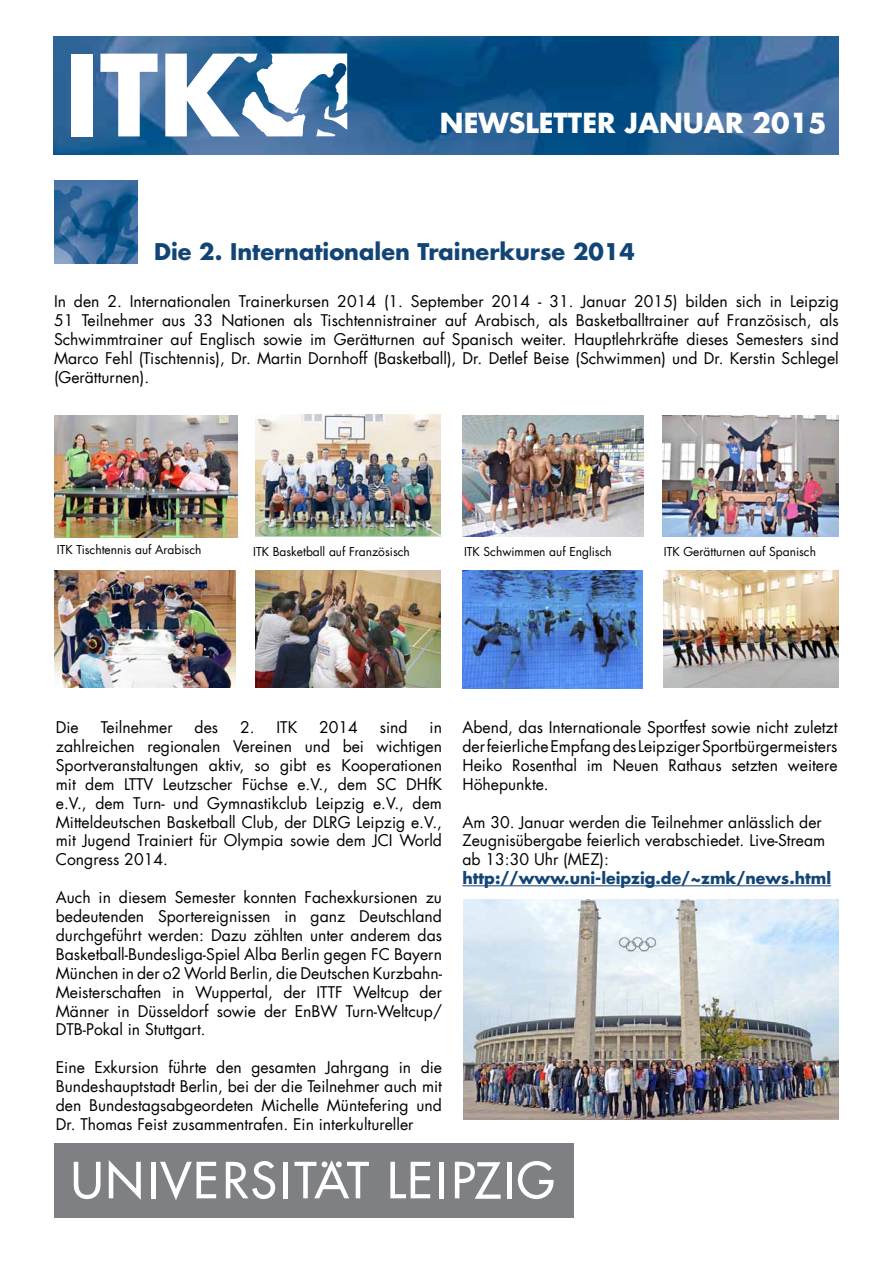
<style>
.page{position:relative;width:893px;height:1263px;background:#fff}
.page>*{position:absolute;margin:0;border:0;box-sizing:border-box;transform-origin:0 0}
.t1{font:700 27px "Futura";color:#fff}
.t2{font:700 22.5px "Futura";color:#124575}
.t3{font:15.75px/18.9px "Futura";color:#000;text-align:justify}
.t4{font:700 15.75px "Futura";color:#124575}
.t5{font:12px "Futura";color:#000}
</style>
<div class="page">
<img style="left:662px;top:415px;width:177px;height:122px">
<img style="left:463px;top:416px;width:181px;height:120px">
<img style="left:54px;top:181px;width:83px;height:83px">
<img style="left:255px;top:415px;width:185px;height:122px">
<img style="left:54px;top:415px;width:183px;height:122px">
<img style="left:463px;top:899px;width:376px;height:220px">
<img style="left:256px;top:571px;width:184px;height:116px">
<img style="left:54px;top:571px;width:182px;height:116px">
<img style="left:664px;top:571px;width:175px;height:116px">
<img style="left:463px;top:570px;width:179px;height:118px">
<img style="left:54px;top:36px;width:784px;height:118px">
<hr style="left:463px;top:885px;width:368px;height:1px;background:#124575">
<div style="left:54px;top:1143px;width:519px;height:74px;background:#7e8083"></div>
<hr style="left:284px;top:1162px;width:4px;height:36px;background:#fff">
<svg style="left:160px;top:1162px;width:56px;height:38px"></svg>
<hr style="left:151px;top:1162px;width:4px;height:36px;background:#fff">
<svg style="left:109px;top:1160px;width:32px;height:40px"></svg>
<svg style="left:74px;top:1162px;width:27px;height:37px"></svg>
<svg style="left:518px;top:1161px;width:36px;height:38px"></svg>
<hr style="left:507px;top:1162px;width:4px;height:36px;background:#fff">
<div style="left:439px;top:1162px;width:5px;height:36px;background:#fff"></div>
<svg style="left:390px;top:1162px;width:40px;height:36px"></svg>
<svg style="left:226px;top:1161px;width:49px;height:38px"></svg>
<svg style="left:455px;top:1162px;width:46px;height:37px"></svg>
<svg style="left:295px;top:1160px;width:74px;height:38px"></svg>
<div style="left:71px;top:54px;width:22px;height:82px;background:#fff"></div>
<svg style="left:100px;top:54px;width:58px;height:82px"></svg>
<svg style="left:165px;top:53px;width:182px;height:83px"></svg>
<h1 class="t1" style="left:440px;top:105px;width:388px">NEWSLETTER JANUAR 2015</h1>
<h2 class="t2" style="left:154px;top:237px;width:482px">Die 2. Internationalen Trainerkurse 2014</h2>
<p class="t3" style="left:54px;top:292px;width:786px">In den 2. Internationalen Trainerkursen 2014 (1. September 2014 - 31. Januar 2015) bilden sich in Leipzig 51 Teilnehmer aus 33 Nationen als Tischtennistrainer auf Arabisch, als Basketballtrainer auf Französisch, als Schwimmtrainer auf Englisch sowie im Gerätturnen auf Spanisch weiter. Hauptlehrkräfte dieses Semesters sind Marco Fehl (Tischtennis), Dr. Martin Dornhoff (Basketball), Dr. Detlef Beise (Schwimmen) und Dr. Kerstin Schlegel (Gerätturnen).</p>
<p class="t5" style="left:57px;top:542px;width:146px">ITK Tischtennis auf Arabisch</p>
<p class="t5" style="left:253px;top:543px;width:158px">ITK Basketball auf Französisch</p>
<p class="t5" style="left:464px;top:543px;width:149px">ITK Schwimmen auf Englisch</p>
<p class="t5" style="left:664px;top:544px;width:154px">ITK Gerätturnen auf Spanisch</p>
<p class="t3" style="left:56px;top:718px;width:24px">Die</p>
<p class="t3" style="left:101px;top:718px;width:74px">Teilnehmer</p>
<p class="t3" style="left:195px;top:718px;width:25px">des</p>
<p class="t3" style="left:240px;top:718px;width:59px">2. ITK</p>
<p class="t3" style="left:319px;top:718px;width:40px">2014</p>
<p class="t3" style="left:380px;top:718px;width:29px">sind</p>
<p class="t3" style="left:56px;top:718px;width:388px;text-indent:374px">in zahlreichen regionalen Vereinen und bei wichtigen Sportveranstaltungen aktiv, so gibt es Kooperationen mit dem LTTV Leutzscher Füchse e.V., dem SC DHfK e.V., dem Turn- und Gymnastikclub Leipzig e.V., dem Mitteldeutschen Basketball Club, der DLRG Leipzig e.V., mit Jugend Trainiert für Olympia sowie dem JCI World Congress 2014.</p>
<p class="t3" style="left:56px;top:888px;width:388px">Auch in diesem Semester konnten Fachexkursionen zu bedeutenden Sportereignissen in ganz Deutschland durchgeführt werden: Dazu zählten unter anderem das Basketball-Bundesliga-Spiel Alba Berlin gegen FC Bayern München in der o2 World Berlin, die Deutschen Kurzbahn-Meisterschaften in Wuppertal, der ITTF Weltcup der Männer in Düsseldorf sowie der EnBW Turn-Weltcup/ DTB-Pokal in Stuttgart.</p>
<p class="t3" style="left:56px;top:1058px;width:388px">Eine Exkursion führte den gesamten Jahrgang in die Bundeshauptstadt Berlin, bei der die Teilnehmer auch mit den Bundestagsabgeordeten Michelle Müntefering und Dr. Thomas Feist zusammentrafen. Ein interkultureller</p>
<p class="t3" style="left:463px;top:718px;width:377px">Abend, das Internationale Sportfest sowie nicht zuletzt der feierliche Empfang des Leipziger Sportbürgermeisters Heiko Rosenthal im Neuen Rathaus setzten weitere Höhepunkte.</p>
<p class="t3" style="left:463px;top:812px;width:364px;text-align:left">Am 30. Januar werden die Teilnehmer anlässlich der<br>Zeugnisübergabe feierlich verabschiedet. Live-Stream ab 13:30 Uhr (MEZ):</p>
<p class="t4" style="left:463px;top:868px;width:370px">http://www.uni-leipzig.de/~zmk/news.html</p>
</div>
